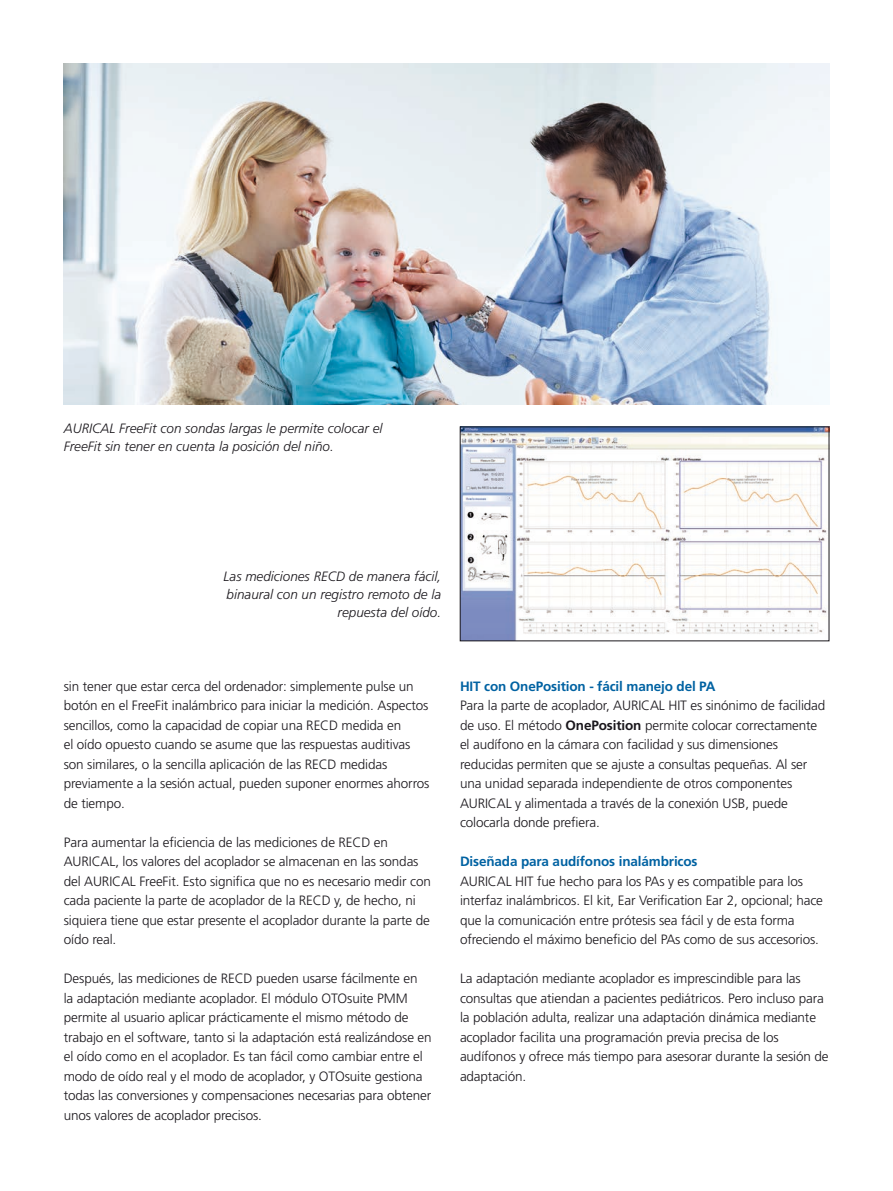
<style>
.page{position:relative;width:893px;height:1191px;background:#fff}
.page>*{position:absolute;margin:0;border:0;box-sizing:border-box;transform-origin:0 0}
.t1{font:300 13.5px/19.5px "Frutiger";letter-spacing:-.01em;color:#1a171c}
.t2{font:italic 300 13.5px/18px "Frutiger";color:#1a171c;text-align:right}
.t3{font:700 13.5px "Frutiger";letter-spacing:-.01em;color:#0062a2}
.s1{font-weight:700}
</style>
<div class="page">
<img style="left:64px;top:64px;width:765px;height:340px">
<img style="left:462px;top:429px;width:365px;height:210px">
<p class="t2" style="left:64px;top:419px;width:320px;text-align:left">AURICAL FreeFit con sondas largas le permite colocar el<br>FreeFit sin tener en cuenta la posición del niño.</p>
<p class="t2" style="left:224px;top:568px;width:219px">Las mediciones RECD de manera fácil, binaural con un registro remoto de la repuesta del oído.</p>
<p class="t1" style="left:64px;top:676px;width:367px">sin tener que estar cerca del ordenador: simplemente pulse un botón en el FreeFit inalámbrico para iniciar la medición. Aspectos sencillos, como la capacidad de copiar una RECD medida en<br>el oído opuesto cuando se asume que las respuestas auditivas son similares, o la sencilla aplicación de las RECD medidas previamente a la sesión actual, pueden suponer enormes ahorros de tiempo.</p>
<p class="t1" style="left:64px;top:832px;width:369px">Para aumentar la eficiencia de las mediciones de RECD en AURICAL, los valores del acoplador se almacenan en las sondas del AURICAL FreeFit. Esto significa que no es necesario medir con cada paciente la parte de acoplador de la RECD y, de hecho, ni siquiera tiene que estar presente el acoplador durante la parte de oído real.</p>
<p class="t1" style="left:64px;top:969px;width:369px">Después, las mediciones de RECD pueden usarse fácilmente en<br>la adaptación mediante acoplador. El módulo OTOsuite PMM permite al usuario aplicar prácticamente el mismo método de trabajo en el software, tanto si la adaptación está realizándose en el oído como en el acoplador. Es tan fácil como cambiar entre el modo de oído real y el modo de acoplador, y OTOsuite gestiona todas las conversiones y compensaciones necesarias para obtener unos valores de acoplador precisos.</p>
<p class="t3" style="left:460px;top:678px;width:257px">HIT con OnePosition - fácil manejo del PA</p>
<p class="t1" style="left:460px;top:696px;width:367px">Para la parte de acoplador, AURICAL HIT es sinónimo de facilidad de uso. El método <span class="s1">OnePosition</span> permite colocar correctamente el audífono en la cámara con facilidad y sus dimensiones reducidas permiten que se ajuste a consultas pequeñas. Al ser una unidad separada independiente de otros componentes AURICAL y alimentada a través de la conexión USB, puede colocarla donde prefiera.</p>
<p class="t3" style="left:460px;top:853px;width:239px">Diseñada para audífonos inalámbricos</p>
<p class="t1" style="left:460px;top:871px;width:364px">AURICAL HIT fue hecho para los PAs y es compatible para los interfaz inalámbricos. El kit, Ear Verification Ear 2, opcional; hace que la comunicación entre prótesis sea fácil y de esta forma ofreciendo el máximo beneficio del PAs como de sus accesorios.</p>
<p class="t1" style="left:460px;top:969px;width:370px">La adaptación mediante acoplador es imprescindible para las consultas que atiendan a pacientes pediátricos. Pero incluso para la población adulta, realizar una adaptación dinámica mediante acoplador facilita una programación previa precisa de los audífonos y ofrece más tiempo para asesorar durante la sesión de adaptación.</p>
</div>
